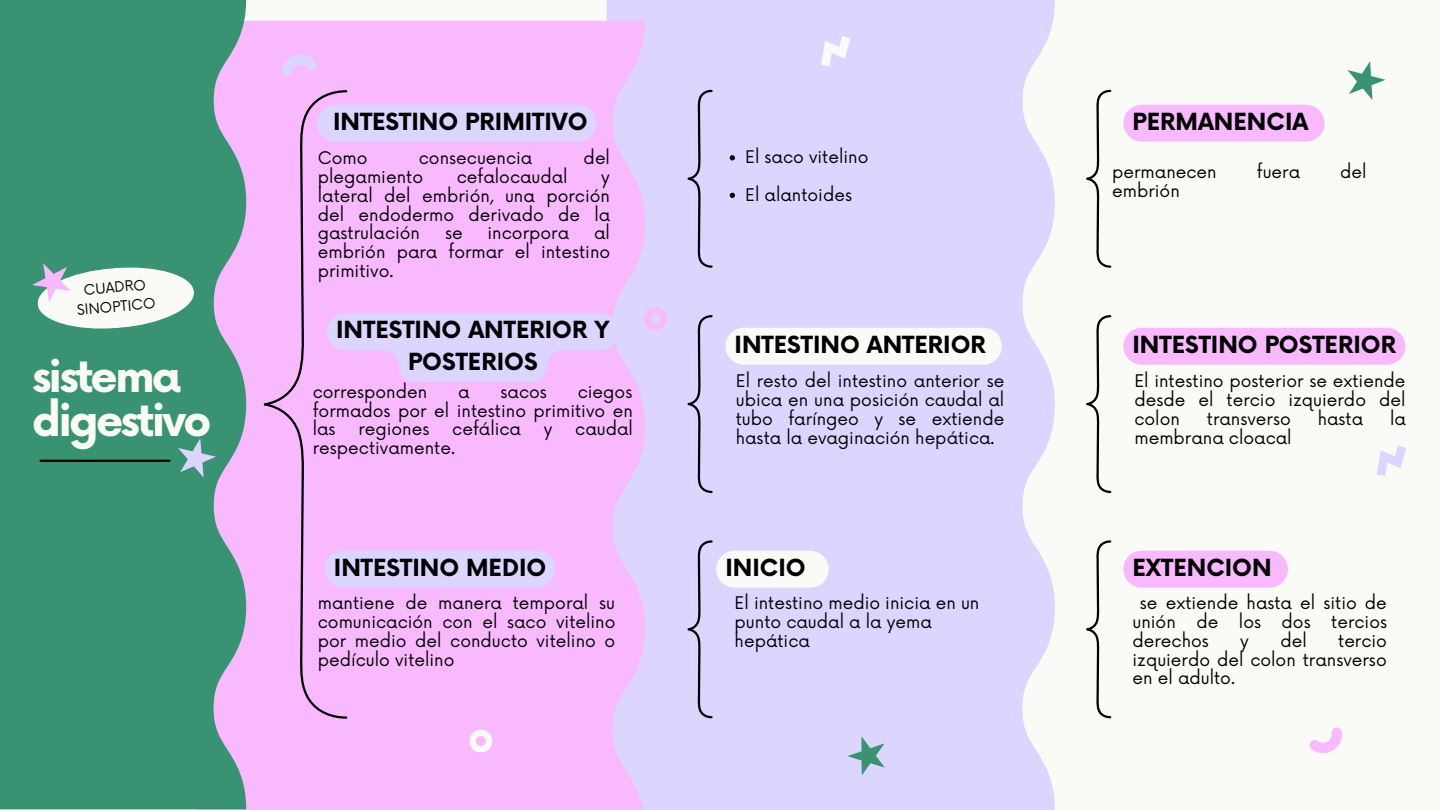
<style>
.page{position:relative;width:1440px;height:810px;background:#fafaf6}
.page>*{position:absolute;margin:0;border:0;box-sizing:border-box;transform-origin:0 0}
.t1{font:700 44px/43.5px "Now";letter-spacing:-.065em;color:#fafaf6}
.t2{font:700 23px/31.5px "Now";color:#000;text-align:center}
.t3{font:17px/18.8px "Now";color:#000;text-align:justify}
.t4{font:14px/19.5px "Now";color:#000;text-align:center}
</style>
<div class="page">
<div style="left:607px;top:0;width:448px;height:810px;background:#dcd5ff"></div>
<svg style="left:197px;top:21px;width:448px;height:789px;background:#f5bcfe"></svg>
<div style="left:0;top:0;width:246px;height:809px;background:#399272"></div>
<svg style="left:686px;top:89px;width:28px;height:180px;background:#c8c1e7"></svg>
<svg style="left:1086px;top:89px;width:26px;height:179px"></svg>
<svg style="left:686px;top:314px;width:28px;height:180px;background:#c8c1e7"></svg>
<svg style="left:1086px;top:315px;width:26px;height:178px"></svg>
<svg style="left:1086px;top:540px;width:26px;height:179px"></svg>
<svg style="left:27px;top:253px;width:169px;height:81px"></svg>
<svg style="left:173px;top:434px;width:46px;height:45px;background:#5ea192"></svg>
<hr style="left:41px;top:460px;width:129px;height:2px;background:#000">
<svg style="left:1347px;top:61px;width:39px;height:39px"></svg>
<svg style="left:469px;top:730px;width:23px;height:22px"></svg>
<svg style="left:279px;top:51px;width:39px;height:26px"></svg>
<svg style="left:1377px;top:446px;width:29px;height:30px"></svg>
<svg style="left:730px;top:155px;width:5px;height:5px"></svg>
<svg style="left:730px;top:193px;width:5px;height:5px"></svg>
<svg style="left:262px;top:89px;width:357px;height:631px;background:#f3bbfd"></svg>
<div style="left:325px;top:551px;width:230px;height:37px;background:#dcd5ff;border-radius:18px"></div>
<svg style="left:1123px;top:105px;width:202px;height:37px;background:#f9bcfe"></svg>
<svg style="left:725px;top:328px;width:277px;height:37px"></svg>
<div style="left:1123px;top:328px;width:282px;height:37px;background:#f9b9ff"></div>
<svg style="left:1123px;top:551px;width:165px;height:37px;background:#f9bcfe"></svg>
<svg style="left:843px;top:728px;width:53px;height:53px;background:#c0c9e7"></svg>
<svg style="left:821px;top:36px;width:29px;height:30px"></svg>
<svg style="left:644px;top:307px;width:23px;height:23px"></svg>
<svg style="left:1309px;top:727px;width:33px;height:27px"></svg>
<svg style="left:686px;top:539px;width:143px;height:180px;background:#dcd6f9"></svg>
<p class="t4" style="left:75px;top:281px;width:80px;rotate:-5deg">CUADRO<br>SINOPTICO</p>
<h1 class="t1" style="left:32px;top:357px;width:181px">sistema digestivo</h1>
<h2 class="t2" style="left:333px;top:107px;width:256px">INTESTINO PRIMITIVO</h2>
<p class="t3" style="left:318px;top:150px;width:51px">Como</p>
<p class="t3" style="left:419px;top:150px;width:115px">consecuencia</p>
<p class="t3" style="left:584px;top:150px;width:28px">del</p>
<p class="t3" style="left:318px;top:168px;width:107px">plegamiento</p>
<p class="t3" style="left:457px;top:168px;width:112px">cefalocaudal</p>
<p class="t3" style="left:318px;top:168px;width:294px;text-indent:284px">y lateral del embrión, una porción del endodermo derivado de la gastrulación</p>
<p class="t3" style="left:318px;top:225px;width:294px;text-indent:276px">al embrión para formar el intestino primitivo.</p>
<p class="t3" style="left:445px;top:225px;width:19px">se</p>
<p class="t3" style="left:488px;top:225px;width:83px">incorpora</p>
<h2 class="t2" style="left:336px;top:315px;width:275px">INTESTINO ANTERIOR Y<br>POSTERIOS</h2>
<p class="t3" style="left:313px;top:383px;width:116px">corresponden</p>
<p class="t3" style="left:458px;top:383px;width:13px">a</p>
<p class="t3" style="left:501px;top:383px;width:48px">sacos</p>
<p class="t3" style="left:313px;top:383px;width:322px;text-indent:265px">ciegos formados por el intestino primitivo en las</p>
<p class="t3" style="left:358px;top:421px;width:73px">regiones</p>
<p class="t3" style="left:452px;top:421px;width:70px">cefálica</p>
<p class="t3" style="left:544px;top:421px;width:10px">y</p>
<p class="t3" style="left:575px;top:421px;width:59px">caudal</p>
<p class="t3" style="left:313px;top:439px;width:144px">respectivamente.</p>
<h2 class="t2" style="left:334px;top:553px;width:214px">INTESTINO MEDIO</h2>
<p class="t3" style="left:318px;top:595px;width:299px">mantiene de manera temporal su comunicación con el saco vitelino por medio del conducto vitelino o pedículo vitelino</p>
<p class="t3" style="left:745px;top:149px;width:125px">El saco vitelino</p>
<p class="t3" style="left:745px;top:186px;width:108px">El alantoides</p>
<h2 class="t2" style="left:1133px;top:107px;width:177px">PERMANENCIA</h2>
<p class="t3" style="left:1112px;top:163px;width:106px">permanecen</p>
<p class="t3" style="left:1257px;top:163px;width:45px">fuera</p>
<p class="t3" style="left:1340px;top:163px;width:28px">del</p>
<p class="t3" style="left:1112px;top:182px;width:69px">embrión</p>
<h2 class="t2" style="left:735px;top:330px;width:253px">INTESTINO ANTERIOR</h2>
<h2 class="t2" style="left:1133px;top:330px;width:265px">INTESTINO POSTERIOR</h2>
<p class="t3" style="left:736px;top:373px;width:270px">El resto del intestino anterior se ubica en una posición caudal al tubo faríngeo y se extiende hasta la evaginación hepática.</p>
<p class="t3" style="left:1134px;top:373px;width:273px">El intestino posterior se extiende desde el tercio izquierdo del colon</p>
<p class="t3" style="left:1207px;top:410px;width:85px">transverso</p>
<p class="t3" style="left:1318px;top:410px;width:47px">hasta</p>
<p class="t3" style="left:1390px;top:410px;width:17px">la</p>
<p class="t3" style="left:1134px;top:429px;width:159px">membrana cloacal</p>
<h2 class="t2" style="left:725px;top:553px;width:82px">INICIO</h2>
<p class="t3" style="left:735px;top:595px;width:246px;text-align:left">El intestino medio inicia en un punto caudal a la yema hepática</p>
<h2 class="t2" style="left:1133px;top:553px;width:141px">EXTENCION</h2>
<p class="t3" style="left:1133px;top:595px;width:256px;text-indent:7px">se extiende hasta el sitio de unión de los dos tercios derechos</p>
<p class="t3" style="left:1240px;top:632px;width:10px">y</p>
<p class="t3" style="left:1280px;top:632px;width:28px">del</p>
<p class="t3" style="left:1133px;top:632px;width:256px;text-indent:206px">tercio izquierdo del colon transverso en el adulto.</p>
</div>
